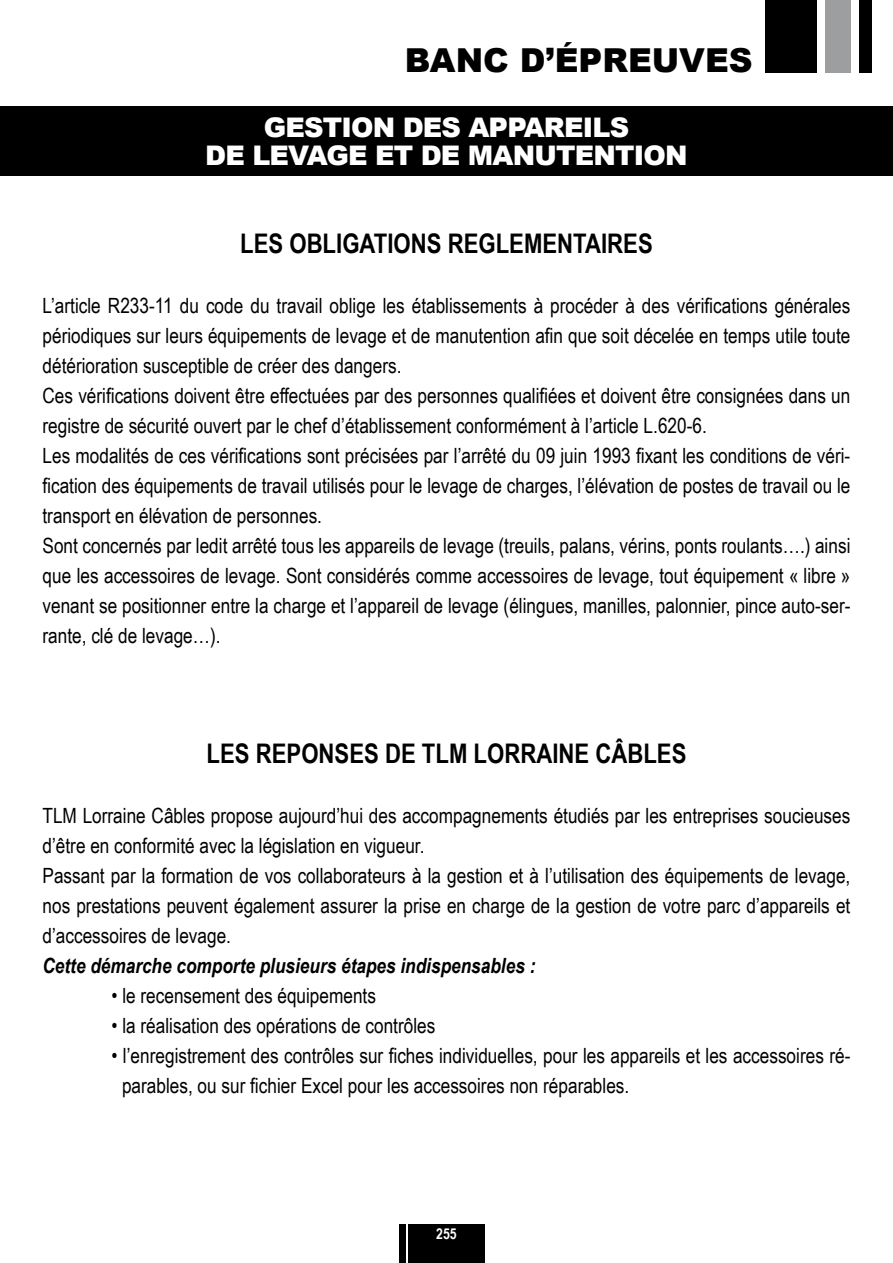
<style>
.page{position:relative;width:893px;height:1263px;background:#fff}
.page>*{position:absolute;margin:0;border:0;box-sizing:border-box;transform-origin:0 0}
.t1{font:900 33px "Arial";color:#000}
.t2{font:700 27px "Arial Narrow";color:#000}
.t3{font:900 27px/28.5px "Arial";letter-spacing:-.03em;color:#fff;text-align:center}
.t4{font:21px/30px "Arial Narrow";color:#000}
.t5{font:italic 700 21px "Arial Narrow";color:#000}
.t6{font:700 15px "Arial Narrow";color:#fff}
</style>
<div class="page">
<div style="left:825px;top:0;width:25px;height:72px;background:#9c9e9f"></div>
<div style="left:859px;top:0;width:13px;height:72px;background:#000"></div>
<div style="left:400px;top:1225px;width:6px;height:38px;background:#000"></div>
<div style="left:765px;top:0;width:51px;height:72px;background:#000"></div>
<div style="left:408px;top:1225px;width:77px;height:38px;background:#000"></div>
<div style="left:0;top:106px;width:893px;height:70px;background:#000"></div>
<h1 class="t1" style="left:405px;top:42px;width:349px">BANC D’ÉPREUVES</h1>
<p class="t3" style="left:205px;top:113px;width:484px">GESTION DES APPAREILS<br>DE LEVAGE ET DE MANUTENTION</p>
<p class="t2" style="left:240px;top:228px;width:414px">LES OBLIGATIONS REGLEMENTAIRES</p>
<p class="t4" style="left:43px;top:291px;width:809px">L’article R233-11 du code du travail oblige les établissements à procéder à des vérifications générales périodiques sur leurs équipements de levage et de manutention afin que soit décelée en temps utile toute détérioration susceptible de créer des dangers.<br>Ces vérifications doivent être effectuées par des personnes qualifiées et doivent être consignées dans un registre de sécurité ouvert par le chef d’établissement conformément à l’article L.620-6.<br>Les modalités de ces vérifications sont précisées par l’arrêté du 09 juin 1993 fixant les conditions de véri&shy;fication des équipements de travail utilisés pour le levage de charges, l’élévation de postes de travail ou le transport en élévation de personnes.<br>Sont concernés par ledit arrêté tous les appareils de levage (treuils, palans, vérins, ponts roulants….) ainsi que les accessoires de levage. Sont considérés comme accessoires de levage, tout équipement « libre » venant se positionner entre la charge et l’appareil de levage (élingues, manilles, palonnier, pince auto-ser&shy;rante, clé de levage…).</p>
<p class="t2" style="left:207px;top:738px;width:481px">LES REPONSES DE TLM LORRAINE CÂBLES</p>
<p class="t4" style="left:43px;top:801px;width:809px">TLM Lorraine Câbles propose aujourd’hui des accompagnements étudiés par les entreprises soucieuses d’être en conformité avec la législation en vigueur.<br>Passant par la formation de vos collaborateurs à la gestion et à l’utilisation des équipements de levage, nos prestations peuvent également assurer la prise en charge de la gestion de votre parc d’appareils et d’accessoires de levage.</p>
<p class="t5" style="left:43px;top:954px;width:494px">cette démarche comporte plusieurs étapes indispensables :</p>
<p class="t4" style="left:112px;top:981px;width:266px">• le recensement des équipements</p>
<p class="t4" style="left:112px;top:1011px;width:325px">• la réalisation des opérations de contrôles</p>
<p class="t4" style="left:122px;top:1041px;width:730px;text-indent:-10px">• l’enregistrement des contrôles sur fiches individuelles, pour les appareils et les accessoires ré&shy;parables, ou sur fichier Excel pour les accessoires non réparables.</p>
<p class="t6" style="left:436px;top:1225px;width:22px">255</p>
</div>
